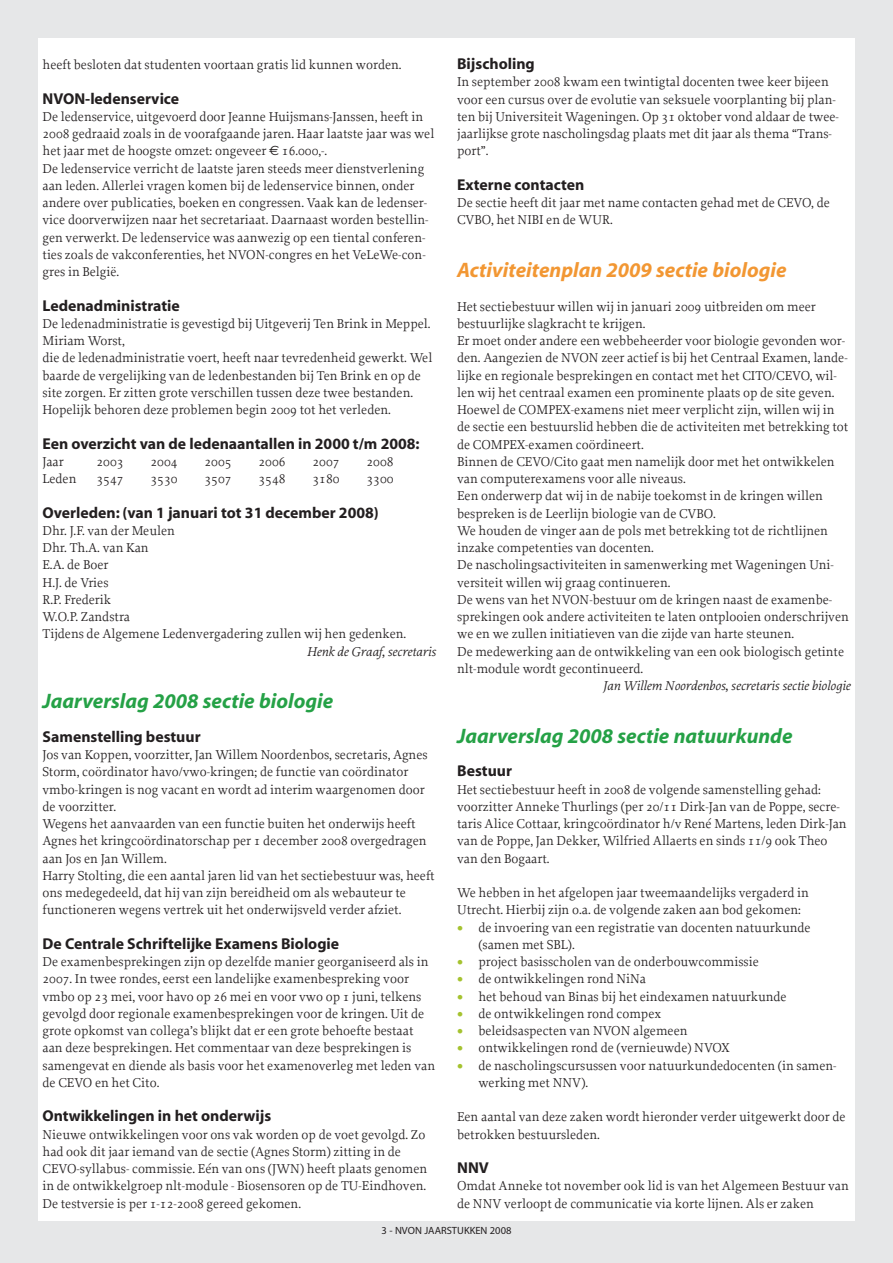
<style>
.page{position:relative;width:893px;height:1263px;background:#e6e7e8}
.page>*{position:absolute;margin:0;border:0;box-sizing:border-box;transform-origin:0 0}
.t1{font:21px "Myriad MM It 700 600";color:#25a146}
.t2{font:21px "Myriad MM It 700 600";color:#f29733}
.t3{font:15.75px "Myriad MM 700 600";color:#231f20}
.t4{font:13.5px/17.2px "Proforma";color:#231f20}
.t5{font:italic 13.5px "Proforma";color:#231f20}
.t6{font:10.5px "Myriad MM 400 600";color:#231f20}
.s1{font-weight:700;font-size:18px;color:#a5c330}
.s2{font-family:"Euro Sans"}
</style>
<div class="page">
<div style="left:38px;top:38px;width:817px;height:1182px;background:#fff"></div>
<p class="t3" style="left:457px;top:58px;width:79px">Bijscholing</p>
<p class="t4" style="left:457px;top:75px;width:383px">In september 2008 kwam een twintigtal docenten twee keer bijeen voor een cursus over de evolutie van seksuele voorplanting bij plan&shy;ten bij Universiteit Wageningen. Op 31 oktober vond aldaar de twee&shy;jaarlijkse grote nascholingsdag plaats met dit jaar als thema “Trans&shy;port”.</p>
<p class="t3" style="left:457px;top:179px;width:129px">Externe contacten</p>
<p class="t4" style="left:457px;top:195px;width:374px">De sectie heeft dit jaar met name contacten gehad met de CEVO, de<br>CVBO, het NIBI en de WUR.</p>
<h1 class="t2" style="left:457px;top:262px;width:331px">Activiteitenplan 2009 sectie biologie</h1>
<p class="t4" style="left:457px;top:299px;width:393px">Het sectiebestuur willen wij in januari 2009 uitbreiden om meer bestuurlijke slagkracht te krijgen.<br>Er moet onder andere een webbeheerder voor biologie gevonden wor&shy;den. Aangezien de NVON zeer actief is bij het Centraal Examen, lande&shy;lijke en regionale besprekingen en contact met het CITO/CEVO, wil&shy;len wij het centraal examen een prominente plaats op de site geven.<br>Hoewel de COMPEX-examens niet meer verplicht zijn, willen wij in de sectie een bestuurslid hebben die de activiteiten met betrekking tot de COMPEX-examen coördineert.<br>Binnen de CEVO/Cito gaat men namelijk door met het ontwikkelen van computerexamens voor alle niveaus.<br>Een onderwerp dat wij in de nabije toekomst in de kringen willen bespreken is de Leerlijn biologie van de CVBO.<br>We houden de vinger aan de pols met betrekking tot de richtlijnen inzake competenties van docenten.<br>De nascholingsactiviteiten in samenwerking met Wageningen Uni&shy;versiteit willen wij graag continueren.<br>De wens van het NVON-bestuur om de kringen naast de examenbe&shy;sprekingen ook andere activiteiten te laten ontplooien onderschrijven we en we zullen initiatieven van die zijde van harte steunen.<br>De medewerking aan de ontwikkeling van een ook biologisch getinte nlt-module wordt gecontinueerd.</p>
<p class="t5" style="left:603px;top:680px;width:249px">Jan Willem Noordenbos, secretaris sectie biologie</p>
<h1 class="t1" style="left:457px;top:728px;width:337px">Jaarverslag 2008 sectie natuurkunde</h1>
<p class="t3" style="left:457px;top:765px;width:56px">Bestuur</p>
<p class="t4" style="left:457px;top:782px;width:391px">Het sectiebestuur heeft in 2008 de volgende samenstelling gehad: voorzitter Anneke Thurlings (per 20/11 Dirk-Jan van de Poppe, secre&shy;taris Alice Cottaar, kringcoördinator h/v René Martens, leden Dirk-Jan van de Poppe, Jan Dekker, Wilfried Allaerts en sinds 11/9 ook Theo van den Bogaart.</p>
<p class="t4" style="left:457px;top:885px;width:353px">We hebben in het afgelopen jaar tweemaandelijks vergaderd in<br>Utrecht. Hierbij zijn o.a. de volgende zaken aan bod gekomen:</p>
<p class="t4" style="left:478px;top:920px;width:334px;text-indent:-21px"><span class="s1">•</span> de invoering van een registratie van docenten natuurkunde (samen met SBL).</p>
<p class="t4" style="left:457px;top:954px;width:303px"><span class="s1">•</span> project basisscholen van de onderbouwcommissie</p>
<p class="t4" style="left:457px;top:972px;width:190px"><span class="s1">•</span> de ontwikkelingen rond NiNa</p>
<p class="t4" style="left:457px;top:989px;width:331px"><span class="s1">•</span> het behoud van Binas bij het eindexamen natuurkunde</p>
<p class="t4" style="left:457px;top:1006px;width:206px"><span class="s1">•</span> de ontwikkelingen rond compex</p>
<p class="t4" style="left:457px;top:1023px;width:232px"><span class="s1">•</span> beleidsaspecten van NVON algemeen</p>
<p class="t4" style="left:457px;top:1041px;width:274px"><span class="s1">•</span> ontwikkelingen rond de (vernieuwde) NVOX</p>
<p class="t4" style="left:478px;top:1058px;width:360px;text-indent:-21px"><span class="s1">•</span> de nascholingscursussen voor natuurkundedocenten (in samen&shy;werking met NNV).</p>
<p class="t4" style="left:457px;top:1110px;width:390px">Een aantal van deze zaken wordt hieronder verder uitgewerkt door de betrokken bestuursleden.</p>
<p class="t3" style="left:457px;top:1162px;width:33px">NNV</p>
<p class="t4" style="left:457px;top:1179px;width:393px">Omdat Anneke tot november ook lid is van het Algemeen Bestuur van de NNV verloopt de communicatie via korte lijnen. Als er zaken</p>
<p class="t6" style="left:382px;top:1227px;width:131px">3 - NVON JAARSTUKKEN 2008</p>
<p class="t4" style="left:43px;top:57px;width:361px">heeft besloten dat studenten voortaan gratis lid kunnen worden.</p>
<p class="t3" style="left:43px;top:92px;width:138px">NVON-ledenservice</p>
<p class="t4" style="left:43px;top:109px;width:393px">De ledenservice, uitgevoerd door Jeanne Huijsmans-Janssen, heeft in 2008 gedraaid zoals in de voorafgaande jaren. Haar laatste jaar was wel het jaar met de hoogste omzet: ongeveer <span class="s2">€</span> 16.000,-.<br>De ledenservice verricht de laatste jaren steeds meer dienstverlening aan leden. Allerlei vragen komen bij de ledenservice binnen, onder andere over publicaties, boeken en congressen. Vaak kan de ledenser&shy;vice doorverwijzen naar het secretariaat. Daarnaast worden bestellin&shy;gen verwerkt. De ledenservice was aanwezig op een tiental conferen&shy;ties zoals de vakconferenties, het NVON-congres en het VeLeWe-con&shy;gres in België.</p>
<p class="t3" style="left:43px;top:299px;width:139px">Ledenadministratie</p>
<p class="t4" style="left:43px;top:316px;width:391px">De ledenadministratie is gevestigd bij Uitgeverij Ten Brink in Meppel.<br>Miriam Worst,<br>die de ledenadministratie voert, heeft naar tevredenheid gewerkt. Wel baarde de vergelijking van de ledenbestanden bij Ten Brink en op de site zorgen. Er zitten grote verschillen tussen deze twee bestanden.<br>Hopelijk behoren deze problemen begin 2009 tot het verleden.</p>
<p class="t3" style="left:43px;top:437px;width:379px">Een overzicht van de ledenaantallen in 2000 t/m 2008:</p>
<p class="t4" style="left:43px;top:454px;width:23px">Jaar</p>
<p class="t4" style="left:97px;top:454px;width:28px">2003</p>
<p class="t4" style="left:151px;top:454px;width:28px">2004</p>
<p class="t4" style="left:205px;top:454px;width:28px">2005</p>
<p class="t4" style="left:259px;top:454px;width:28px">2006</p>
<p class="t4" style="left:313px;top:454px;width:28px">2007</p>
<p class="t4" style="left:367px;top:454px;width:28px">2008</p>
<p class="t4" style="left:43px;top:471px;width:35px">Leden</p>
<p class="t4" style="left:97px;top:471px;width:28px">3547</p>
<p class="t4" style="left:151px;top:471px;width:28px">3530</p>
<p class="t4" style="left:205px;top:471px;width:28px">3507</p>
<p class="t4" style="left:259px;top:471px;width:28px">3548</p>
<p class="t4" style="left:313px;top:471px;width:28px">3180</p>
<p class="t4" style="left:367px;top:471px;width:28px">3300</p>
<p class="t3" style="left:43px;top:506px;width:338px">Overleden: (van 1 januari tot 31 december 2008)</p>
<p class="t4" style="left:43px;top:523px;width:365px">Dhr. J.F. van der Meulen<br>Dhr. Th.A. van Kan<br>E.A. de Boer<br>H.J. de Vries<br>R.P. Frederik<br>W.O.P. Zandstra<br>Tijdens de Algemene Ledenvergadering zullen wij hen gedenken.</p>
<p class="t5" style="left:307px;top:646px;width:130px">Henk de Graaf, secretaris</p>
<h1 class="t1" style="left:43px;top:693px;width:292px">Jaarverslag 2008 sectie biologie</h1>
<p class="t3" style="left:43px;top:731px;width:160px">Samenstelling bestuur</p>
<p class="t4" style="left:43px;top:747px;width:394px">Jos van Koppen, voorzitter, Jan Willem Noordenbos, secretaris, Agnes Storm, coördinator havo/vwo-kringen; de functie van coördinator vmbo-kringen is nog vacant en wordt ad interim waargenomen door de voorzitter.<br>Wegens het aanvaarden van een functie buiten het onderwijs heeft Agnes het kringcoördinatorschap per 1 december 2008 overgedragen aan Jos en Jan Willem.<br>Harry Stolting, die een aantal jaren lid van het sectiebestuur was, heeft ons medegedeeld, dat hij van zijn bereidheid om als webauteur te functioneren wegens vertrek uit het onderwijsveld verder afziet.</p>
<p class="t3" style="left:43px;top:938px;width:298px">De Centrale Schriftelijke Examens Biologie</p>
<p class="t4" style="left:43px;top:954px;width:394px">De examenbesprekingen zijn op dezelfde manier georganiseerd als in 2007. In twee rondes, eerst een landelijke examenbespreking voor vmbo op 23 mei, voor havo op 26 mei en voor vwo op 1 juni, telkens gevolgd door regionale examenbesprekingen voor de kringen. Uit de grote opkomst van collega’s blijkt dat er een grote behoefte bestaat aan deze besprekingen. Het commentaar van deze besprekingen is samengevat en diende als basis voor het examenoverleg met leden van de CEVO en het Cito.</p>
<p class="t3" style="left:43px;top:1110px;width:230px">Ontwikkelingen in het onderwijs</p>
<p class="t4" style="left:43px;top:1127px;width:386px">Nieuwe ontwikkelingen voor ons vak worden op de voet gevolgd. Zo had ook dit jaar iemand van de sectie (Agnes Storm) zitting in de CEVO-syllabus- commissie. Eén van ons (JWN) heeft plaats genomen in de ontwikkelgroep nlt-module - Biosensoren op de TU-Eindhoven.<br>De testversie is per 1-12-2008 gereed gekomen.</p>
</div>
